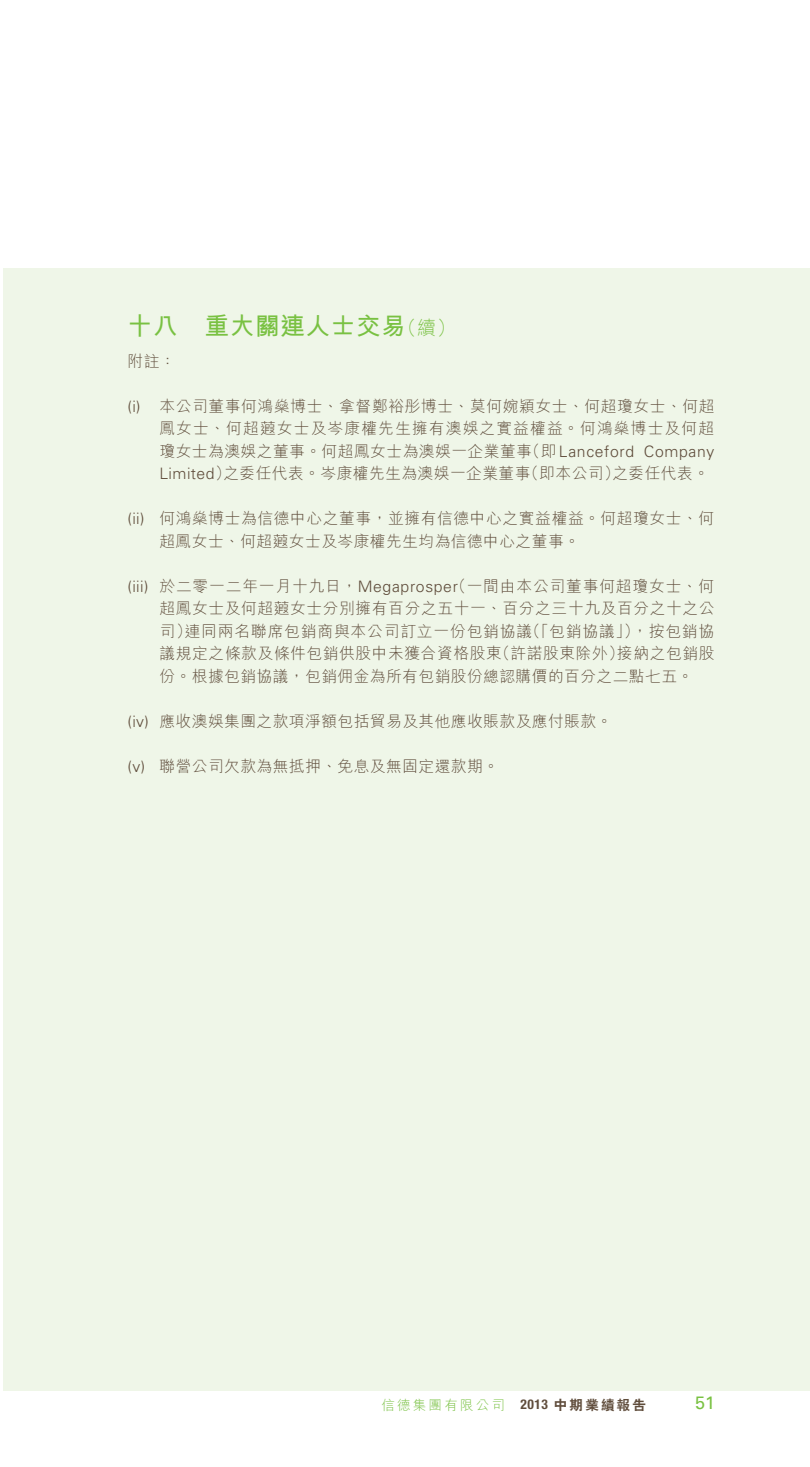
<style>
.page{position:relative;width:810px;height:1467px;background:#fff}
.page>*{position:absolute;margin:0;border:0;box-sizing:border-box;transform-origin:0 0}
._3__標題{font:700 24.75px "M Hei HK";letter-spacing:.02em;color:#79c142}
.t1{font:18px "Univers LT Std";color:#79c142}
._2__附註內文{font:300 15.75px/22.5px "M Hei HK";letter-spacing:.03em;color:#5f4c3b;text-align:justify}
.t2{font:300 13.5px "M Hei HK";letter-spacing:.165em;color:#79c142}
.s1{font-weight:300;font-size:19.12px}
.s2{font-family:"Univers LT Std"}
.s3{font-family:"Helvetica Neue LT Std";font-weight:700;font-stretch:condensed;color:#5f4c3b}
.s4{font-family:"C Hei 2 HK";font-weight:800;color:#5f4c3b}
</style>
<div class="page">
<div style="left:3px;top:268px;width:807px;height:1122px;background:#eff6e8"></div>
<p class="_3__標題" style="left:128px;top:308px;width:330px">十八 重大關連人士交易<span class="s1">（續）</span></p>
<p class="_2__附註內文" style="left:128px;top:349px;width:50px">附註：</p>
<p class="_2__附註內文" style="left:159px;top:394px;width:557px;text-indent:-32px"><span class="s2">(i)</span> 本公司董事何鴻燊博士、拿督鄭裕彤博士、莫何婉穎女士、何超瓊女士、何超鳳女士、何超蕸女士及岑康權先生擁有澳娛之實益權益。何鴻燊博士及何超瓊女士為澳娛之董事。何超鳳女士為澳娛一企業董事（即<span class="s2">Lanceford Company Limited</span>）之委任代表。岑康權先生為澳娛一企業董事（即本公司）之委任代表。</p>
<p class="_2__附註內文" style="left:159px;top:507px;width:556px;text-indent:-32px"><span class="s2">(ii)</span> 何鴻燊博士為信德中心之董事，並擁有信德中心之實益權益。何超瓊女士、何超鳳女士、何超蕸女士及岑康權先生均為信德中心之董事。</p>
<p class="_2__附註內文" style="left:159px;top:574px;width:557px;text-indent:-32px"><span class="s2">(iii)</span> 於二零一二年一月十九日，<span class="s2">Megaprospe</span>（<span class="s2">r</span> 一間由本公司董事何超瓊女士、何超鳳女士及何超蕸女士分別擁有百分之五十一、百分之三十九及百分之十之公司）連同兩名聯席包銷商與本公司訂立一份包銷協議（「包銷協議」），按包銷協議規定之條款及條件包銷供股中未獲合資格股東（許諾股東除外）接納之包銷股份。根據包銷協議，包銷佣金為所有包銷股份總認購價的百分之二點七五。</p>
<p class="_2__附註內文" style="left:128px;top:709px;width:486px"><span class="s2">(iv)</span> 應收澳娛集團之款項淨額包括貿易及其他應收賬款及應付賬款。</p>
<p class="_2__附註內文" style="left:128px;top:754px;width:373px"><span class="s2">(v)</span> 聯營公司欠款為無抵押、免息及無固定還款期。</p>
<p class="t2" style="left:381px;top:1398px;width:266px">信德集團有限公司 <span class="s3">2013</span> <span class="s4">中期業績報告</span></p>
<p class="t1" style="left:695px;top:1392px;width:22px">51</p>
</div>
